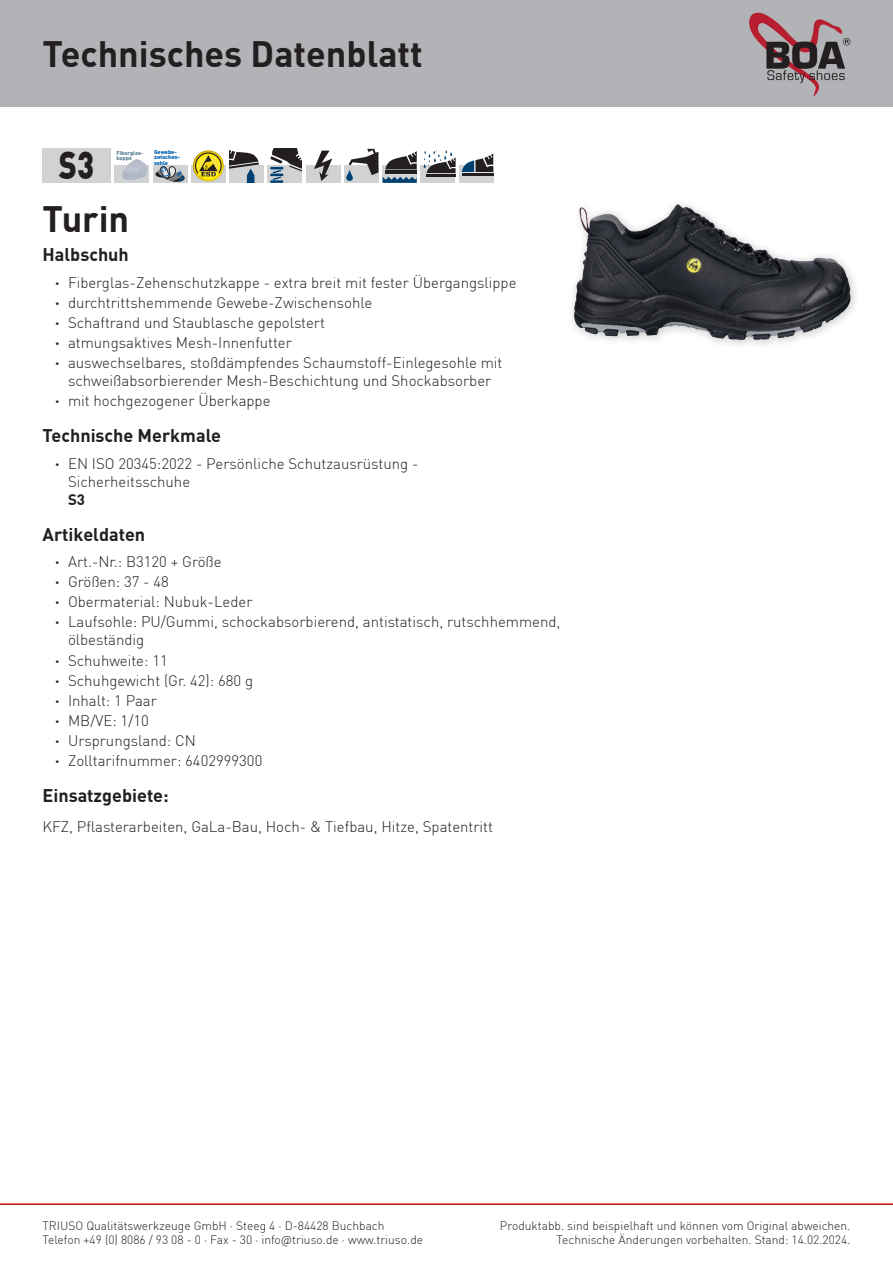
<style>
.page{position:relative;width:893px;height:1263px;background:#fff}
.page>*{position:absolute;margin:0;border:0;box-sizing:border-box;transform-origin:0 0}
.t1{font:900 38.25px "DIN Pro";color:#231f20;scale:.8 1}
.t2{font:700 36px "DIN Pro";color:#231f20}
.t3{font:700 18px "DIN Pro";color:#231f20}
.t4{font:300 15px/20.1px "DIN Pro";color:#231f20}
.t5{font:700 15px "DIN Pro";color:#231f20}
.t6{font:300 12px/14.4px "DIN Pro";color:#231f20}
.t7{font:900 5.4px/5.4px "DIN Pro";color:#0160ae}
.t8{font:900 5.4px/5.4px "DIN Pro";color:#5f8798}
.s1{font-weight:700}
</style>
<div class="page">
<div style="left:567px;top:197px;width:294px;height:154px;background:#231f20;opacity:.25"></div>
<img style="left:660px;top:204px;width:17px;height:18px">
<div style="left:43px;top:149px;width:68px;height:34px;background:#d1d2d4"></div>
<div style="left:115px;top:166px;width:34px;height:17px;background:#d1d2d4"></div>
<img style="left:122px;top:159px;width:25px;height:21px">
<div style="left:153px;top:166px;width:34px;height:17px;background:#d1d2d4"></div>
<svg style="left:155px;top:165px;width:31px;height:17px"></svg>
<svg style="left:191px;top:166px;width:34px;height:17px"></svg>
<svg style="left:193px;top:150px;width:31px;height:31px"></svg>
<svg style="left:195px;top:152px;width:27px;height:24px"></svg>
<div style="left:230px;top:166px;width:34px;height:17px;background:#d1d2d4"></div>
<svg style="left:230px;top:150px;width:29px;height:33px"></svg>
<div style="left:268px;top:166px;width:34px;height:17px;background:#d1d2d4"></div>
<svg style="left:270px;top:149px;width:32px;height:34px"></svg>
<div style="left:306px;top:166px;width:34px;height:17px;background:#d1d2d4"></div>
<svg style="left:314px;top:151px;width:18px;height:30px"></svg>
<div style="left:344px;top:166px;width:34px;height:17px;background:#d1d2d4"></div>
<svg style="left:346px;top:149px;width:71px;height:34px"></svg>
<div style="left:421px;top:149px;width:34px;height:34px;background:linear-gradient(to right,#d1d2d4,#d1d2d4)"></div>
<svg style="left:423px;top:150px;width:32px;height:26px"></svg>
<div style="left:459px;top:166px;width:34px;height:17px;background:#d1d2d4"></div>
<svg style="left:462px;top:153px;width:31px;height:20px"></svg>
<hr style="left:462px;top:173px;width:31px;height:3px;background:#231f20">
<div style="left:0;top:0;width:893px;height:106px;background:#b2b3b7"></div>
<svg style="left:749px;top:13px;width:101px;height:83px"></svg>
<hr style="left:0;top:1203px;width:893px;height:2px;background:#bf142e">
<h2 class="t2" style="left:43px;top:30px;width:382px">Technisches Datenblatt</h2>
<h1 class="t1" style="left:59px;top:139px;width:45px">S3</h1>
<p class="t8" style="left:116px;top:150px;width:28px">Fiberglas&shy;kappe</p>
<p class="t7" style="left:154px;top:149px;width:28px">Gewebe&shy;zwischen&shy;sohle</p>
<h2 class="t2" style="left:43px;top:195px;width:88px">Turin</h2>
<p class="t3" style="left:43px;top:243px;width:88px">Halbschuh</p>
<p class="t4" style="left:55px;top:272px;width:463px"><span class="s1">ˁ</span> Fiberglas-Zehenschutzkappe - extra breit mit fester Übergangslippe <span class="s1">ˁ</span> durchtrittshemmende Gewebe-Zwischensohle<br><span class="s1">ˁ</span> Schaftrand und Staublasche gepolstert<br><span class="s1">ˁ</span> atmungsaktives Mesh-Innenfutter<br><span class="s1">ˁ</span> auswechselbares, stoßdämpfendes Schaumstoff-Einlegesohle mit</p>
<p class="t4" style="left:55px;top:370px;width:438px;text-indent:13px">schweißabsorbierender Mesh-Beschichtung und Shockabsorber <span class="s1">ˁ</span> mit hochgezogener Überkappe</p>
<p class="t3" style="left:43px;top:424px;width:180px">Technische Merkmale</p>
<p class="t4" style="left:68px;top:454px;width:352px;line-height:18px;text-indent:-13px"><span class="s1">ˁ</span> EN ISO 20345:2022 - Persönliche Schutzausrüstung -<br>Sicherheitsschuhe</p>
<p class="t5" style="left:68px;top:489px;width:19px">S3</p>
<p class="t3" style="left:43px;top:522px;width:104px">Artikeldaten</p>
<p class="t4" style="left:55px;top:551px;width:507px"><span class="s1">ˁ</span> Art.-Nr.: B3120 + Größe<br><span class="s1">ˁ</span> Größen: 37 - 48<br><span class="s1">ˁ</span> Obermaterial: Nubuk-Leder<br><span class="s1">ˁ</span> Laufsohle: PU/Gummi, schockabsorbierend, antistatisch, rutschhemmend,</p>
<p class="t4" style="left:55px;top:630px;width:209px;text-indent:13px">ölbeständig<br><span class="s1">ˁ</span> Schuhweite: 11<br><span class="s1">ˁ</span> Schuhgewicht (Gr. 42): 680 g<br><span class="s1">ˁ</span> Inhalt: 1 Paar<br><span class="s1">ˁ</span> MB/VE: 1/10<br><span class="s1">ˁ</span> Ursprungsland: CN<br><span class="s1">ˁ</span> Zolltarifnummer: 6402999300</p>
<p class="t3" style="left:43px;top:784px;width:128px">Einsatzgebiete:</p>
<p class="t4" style="left:43px;top:816px;width:452px">KFZ, Pflasterarbeiten, GaLa-Bau, Hoch- &amp; Tiefbau, Hitze, Spatentritt</p>
<p class="t6" style="left:43px;top:1218px;width:382px">TRIUSO Qualitätswerkzeuge GmbH · Steeg 4 · D-84428 Buchbach<br>Telefon +49 (0) 8086 / 93 08 - 0 · Fax - 30 · info@triuso.de · www.triuso.de</p>
<p class="t6" style="left:500px;top:1218px;width:352px;text-align:right">Produktabb. sind beispielhaft und können vom Original abweichen.<br>Technische Änderungen vorbehalten. Stand: 14.02.2024.</p>
</div>
